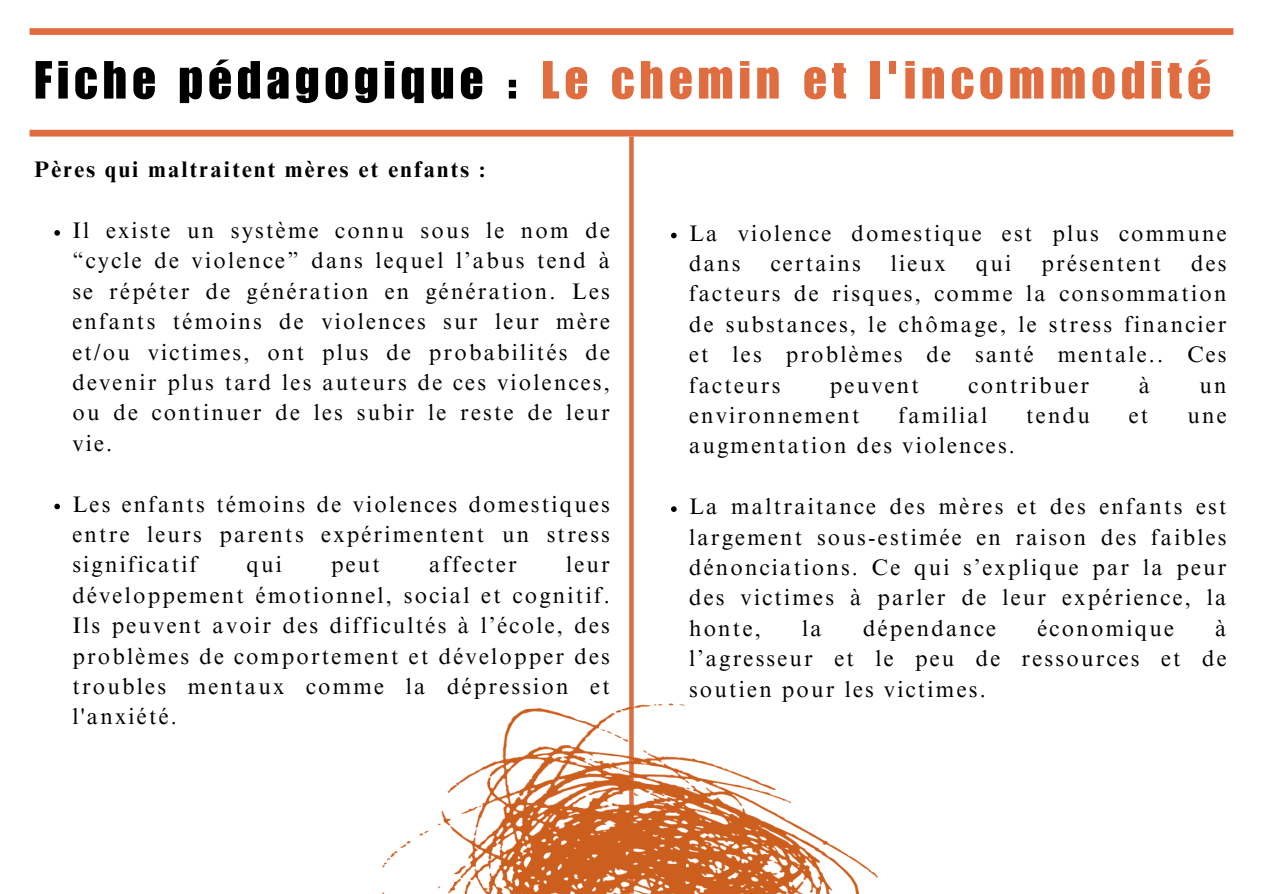
<style>
.page{position:relative;width:1263px;height:894px;background:#fff}
.page>*{position:absolute;margin:0;border:0;box-sizing:border-box;transform-origin:0 0}
.t1{font:52.5px "Impact LT Std";letter-spacing:.1em;color:#df6d40}
.t2{font:22.5px/30.3px "Times NRMT Pro";letter-spacing:.1em;color:#000;text-align:justify}
.t3{font:700 22.5px "Times NRMT Pro";letter-spacing:.1em;color:#000}
.s1{color:#000}
</style>
<div class="page">
<div style="left:30px;top:130px;width:1203px;height:6px;background:#df6d40"></div>
<div style="left:30px;top:28px;width:1203px;height:7px;background:#df6d40"></div>
<svg style="left:54px;top:230px;width:6px;height:6px"></svg>
<svg style="left:54px;top:503px;width:6px;height:6px"></svg>
<svg style="left:671px;top:233px;width:6px;height:5px"></svg>
<svg style="left:671px;top:506px;width:6px;height:6px"></svg>
<div style="left:629px;top:136px;width:5px;height:757px;background:#df6d40"></div>
<img style="left:382px;top:571px;width:496px;height:322px">
<p class="t1" style="left:35px;top:61px;width:1177px"><span class="s1">Fiche pédagogique :</span> Le chemin et l'incommodité</p>
<h1 class="t3" style="left:34px;top:161px;width:453px">Pères qui maltraitent mères et enfants :</h1>
<p class="t2" style="left:72px;top:218px;width:539px">Il existe un système connu sous le nom de “cycle de violence” dans lequel l’abus tend à se répéter de génération en génération. Les enfants témoins de violences sur leur mère et/ou victimes, ont plus de probabilités de devenir plus tard les auteurs de ces violences, ou de continuer de les subir le reste de leur vie.</p>
<p class="t2" style="left:72px;top:491px;width:539px">Les enfants témoins de violences domestiques entre leurs parents expérimentent un stress significatif</p>
<p class="t2" style="left:247px;top:552px;width:37px">qui</p>
<p class="t2" style="left:331px;top:552px;width:50px">peut</p>
<p class="t2" style="left:429px;top:552px;width:89px">affecter</p>
<p class="t2" style="left:72px;top:552px;width:539px;text-indent:494px">leur développement émotionnel, social et cognitif.<br>Ils peuvent avoir des difficultés à l’école, des problèmes de comportement et développer des troubles mentaux comme la dépression et l'anxiété.</p>
<h2 class="t2" style="left:689px;top:220px;width:539px">La violence domestique est plus commune dans</h2>
<h2 class="t2" style="left:771px;top:251px;width:91px">certains</h2>
<h2 class="t2" style="left:891px;top:251px;width:56px">lieux</h2>
<h2 class="t2" style="left:976px;top:251px;width:37px">qui</h2>
<h2 class="t2" style="left:1041px;top:251px;width:121px">présentent</h2>
<h2 class="t2" style="left:689px;top:251px;width:539px;text-indent:502px">des facteurs de risques, comme la consommation de substances, le chômage, le stress financier et les problèmes de santé mentale.. Ces facteurs</h2>
<h2 class="t2" style="left:830px;top:372px;width:91px">peuvent</h2>
<h2 class="t2" style="left:969px;top:372px;width:122px">contribuer</h2>
<h2 class="t2" style="left:1139px;top:372px;width:13px">à</h2>
<h2 class="t2" style="left:1199px;top:372px;width:29px">un</h2>
<h2 class="t2" style="left:689px;top:403px;width:172px">environnement</h2>
<h2 class="t2" style="left:899px;top:403px;width:90px">familial</h2>
<h2 class="t2" style="left:1026px;top:403px;width:65px">tendu</h2>
<h2 class="t2" style="left:1129px;top:403px;width:21px">et</h2>
<h2 class="t2" style="left:1187px;top:403px;width:41px">une</h2>
<h2 class="t2" style="left:689px;top:433px;width:327px">augmentation des violences.</h2>
<p class="t2" style="left:689px;top:494px;width:539px">La maltraitance des mères et des enfants est largement sous-estimée en raison des faibles dénonciations. Ce qui s’explique par la peur des victimes à parler de leur expérience, la honte,</p>
<p class="t2" style="left:802px;top:615px;width:21px">la</p>
<p class="t2" style="left:863px;top:615px;width:134px">dépendance</p>
<p class="t2" style="left:1037px;top:615px;width:138px">économique</p>
<p class="t2" style="left:689px;top:615px;width:539px;text-indent:526px">à l’agresseur et le peu de ressources et de soutien pour les victimes.</p>
</div>
